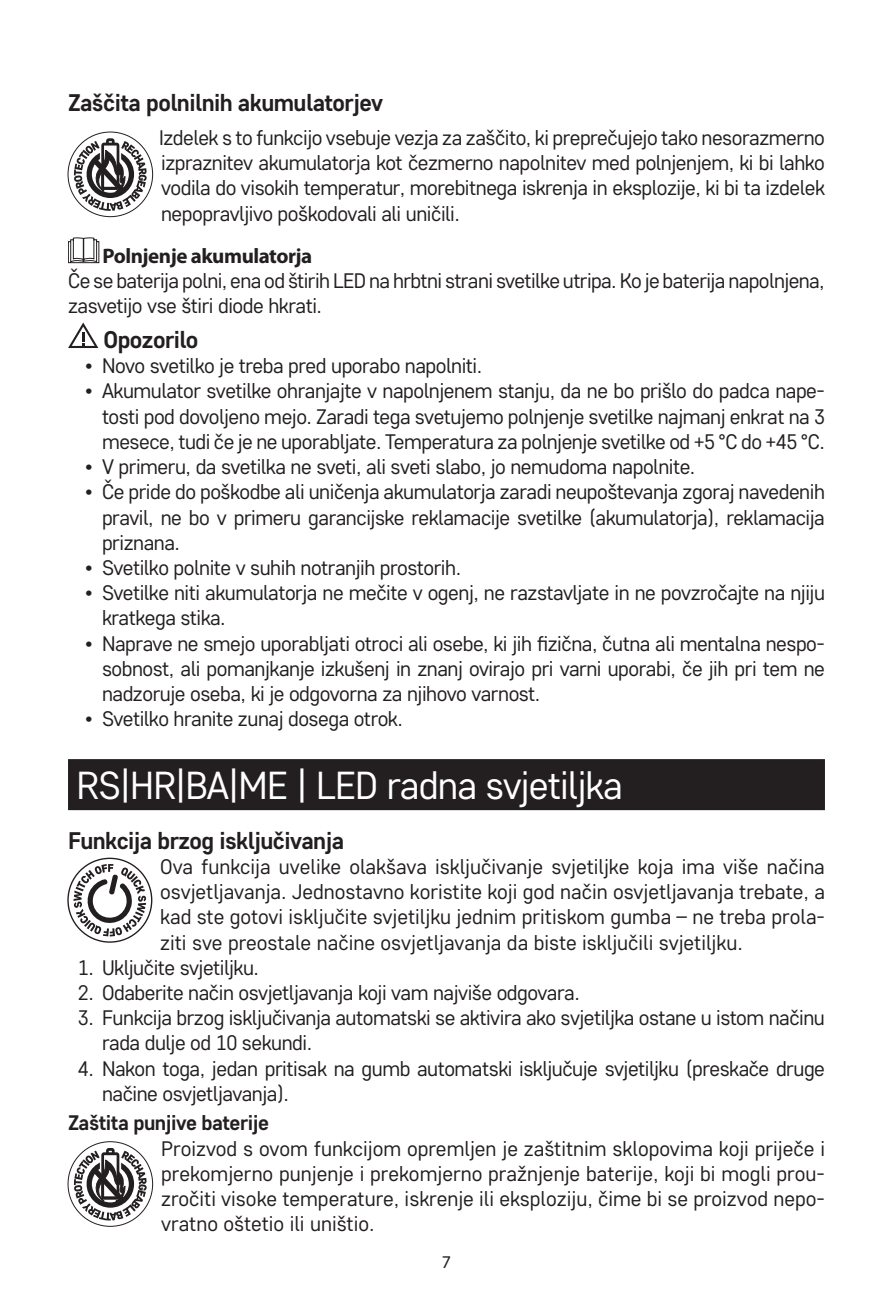
<style>
.page{position:relative;width:893px;height:1302px;background:#fff}
.page>*{position:absolute;margin:0;border:0;box-sizing:border-box;transform-origin:0 0}
.t1{font:39px "Core Sans D35";letter-spacing:-.02em;color:#fff}
.t2{font:700 24px "Core Sans D55";letter-spacing:-.02em;color:#231f20}
.t3{font:21px/25.2px "Core Sans D35";letter-spacing:-.02em;color:#231f20;text-align:justify}
.t4{font:700 21px "Core Sans D55";letter-spacing:-.02em;color:#231f20}
.t5{font:700 21px "Myriad Pro";letter-spacing:-.02em;color:#231f20}
.t6{font:18px "Myriad Pro";color:#231f20}
</style>
<div class="page">
<div style="left:68px;top:759px;width:757px;height:51px;background:#231f20"></div>
<svg style="left:68px;top:132px;width:85px;height:85px"></svg>
<svg style="left:74px;top:138px;width:73px;height:73px"></svg>
<svg style="left:68px;top:237px;width:31px;height:26px"></svg>
<svg style="left:68px;top:322px;width:30px;height:26px"></svg>
<svg style="left:68px;top:858px;width:84px;height:83px"></svg>
<svg style="left:73px;top:863px;width:73px;height:73px"></svg>
<svg style="left:68px;top:1141px;width:85px;height:85px"></svg>
<svg style="left:74px;top:1147px;width:73px;height:73px"></svg>
<p class="t2" style="left:68px;top:87px;width:317px">Zaščita polnilnih akumulatorjev</p>
<p class="t3" style="left:159px;top:124px;width:667px">Izdelek s to funkcijo vsebuje vezja za zaščito, ki preprečujejo tako nesorazmerno izpraznitev akumulatorja kot čezmerno napolnitev med polnjenjem, ki bi lahko vodila do visokih temperatur, morebitnega iskrenja in eksplozije, ki bi ta izdelek nepopravljivo poškodovali ali uničili.</p>
<p class="t5" style="left:103px;top:242px;width:211px">Polnjenje akumulatorja</p>
<p class="t3" style="left:68px;top:267px;width:758px">Če se baterija polni, ena od štirih LED na hrbtni strani svetilke utripa. Ko je baterija napolnjena, zasvetijo vse štiri diode hkrati.</p>
<p class="t2" style="left:104px;top:324px;width:96px">Opozorilo</p>
<p class="t3" style="left:85px;top:352px;width:399px">• Novo svetilko je treba pred uporabo napolniti.</p>
<p class="t3" style="left:102px;top:378px;width:724px;text-indent:-17px">• Akumulator svetilke ohranjajte v napolnjenem stanju, da ne bo prišlo do padca nape&shy;tosti pod dovoljeno mejo. Zaradi tega svetujemo polnjenje svetilke najmanj enkrat na 3 mesece, tudi če je ne uporabljate. Temperatura za polnjenje svetilke od +5 °C do +45 °C.</p>
<p class="t3" style="left:85px;top:453px;width:612px">• V primeru, da svetilka ne sveti, ali sveti slabo, jo nemudoma napolnite.</p>
<p class="t3" style="left:102px;top:478px;width:724px;text-indent:-17px">• Če pride do poškodbe ali uničenja akumulatorja zaradi neupoštevanja zgoraj navedenih pravil, ne bo v primeru garancijske reklamacije svetilke (akumulatorja), reklamacija priznana.</p>
<p class="t3" style="left:85px;top:554px;width:378px">• Svetilko polnite v suhih notranjih prostorih.</p>
<p class="t3" style="left:102px;top:579px;width:724px;text-indent:-17px">• Svetilke niti akumulatorja ne mečite v ogenj, ne razstavljate in ne povzročajte na njiju kratkega stika.</p>
<p class="t3" style="left:102px;top:630px;width:724px;text-indent:-17px">• Naprave ne smejo uporabljati otroci ali osebe, ki jih fizična, čutna ali mentalna nespo&shy;sobnost, ali pomanjkanje izkušenj in znanj ovirajo pri varni uporabi, če jih pri tem ne nadzoruje oseba, ki je odgovorna za njihovo varnost.</p>
<p class="t3" style="left:85px;top:705px;width:319px">• Svetilko hranite zunaj dosega otrok.</p>
<h1 class="t1" style="left:77px;top:759px;width:548px">RS|HR|BA|ME | LED radna svjetiljka</h1>
<p class="t2" style="left:68px;top:824px;width:278px">Funkcija brzog isključivanja</p>
<p class="t3" style="left:160px;top:853px;width:666px">Ova funkcija uvelike olakšava isključivanje svjetiljke koja ima više načina osvjetljavanja. Jednostavno koristite koji god način osvjetljavanja trebate, a kad ste gotovi isključite svjetiljku jednim pritiskom gumba – ne treba prola&shy;ziti sve preostale načine osvjetljavanja da biste isključili svjetiljku.</p>
<p class="t3" style="left:78px;top:954px;width:183px">1. Uključite svjetiljku.</p>
<p class="t3" style="left:78px;top:979px;width:503px">2. Odaberite način osvjetljavanja koji vam najviše odgovara.</p>
<p class="t3" style="left:102px;top:1004px;width:724px;text-indent:-24px">3. Funkcija brzog isključivanja automatski se aktivira ako svjetiljka ostane u istom načinu rada dulje od 10 sekundi.</p>
<p class="t3" style="left:102px;top:1054px;width:724px;text-indent:-24px">4. Nakon toga, jedan pritisak na gumb automatski isključuje svjetiljku (preskače druge načine osvjetljavanja).</p>
<p class="t4" style="left:68px;top:1109px;width:202px">Zaštita punjive baterije</p>
<p class="t3" style="left:161px;top:1134px;width:665px">Proizvod s ovom funkcijom opremljen je zaštitnim sklopovima koji priječe i prekomjerno punjenje i prekomjerno pražnjenje baterije, koji bi mogli prou&shy;zročiti visoke temperature, iskrenje ili eksploziju, čime bi se proizvod nepo&shy;vratno oštetio ili uništio.</p>
<p class="t6" style="left:442px;top:1250px;width:11px">7</p>
</div>
